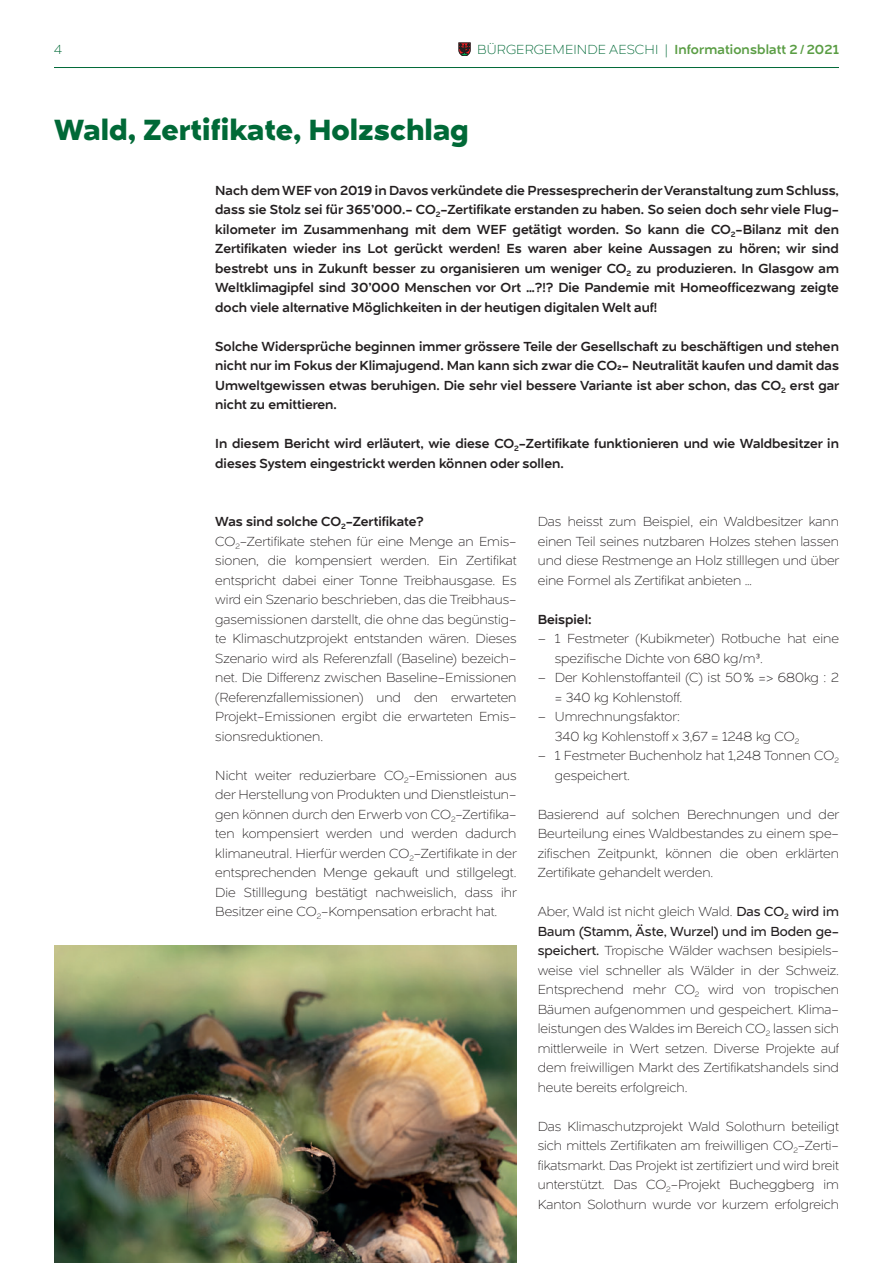
<style>
.page{position:relative;width:893px;height:1263px;background:#fff}
.page>*{position:absolute;margin:0;border:0;box-sizing:border-box;transform-origin:0 0}
.t1{font:700 30px "Naste";color:#006937}
.t2{font:200 13.5px/19.5px "Naste";color:#231f20}
.t3{font:500 13.5px/19.5px "Naste";color:#231f20;text-align:justify}
.t4{font:500 13.5px "Naste";letter-spacing:.01em;color:#5a9d44}
.t5{font:200 13.5px "Naste";color:#006937}
.s1{font-weight:200;color:#006937}
.s2{font-weight:500}
.s3{font-weight:400}
</style>
<div class="page">
<svg style="left:459px;top:43px;width:11px;height:13px"></svg>
<hr style="left:54px;top:67px;width:785px;height:1px;background:#006937">
<img style="left:54px;top:945px;width:462px;height:318px">
<p class="t5" style="left:54px;top:41px;width:10px">4</p>
<p class="t4" style="left:477px;top:40px;width:363px"><span class="s1">BÜRGERGEMEINDE AESCHI |</span> Informationsblatt 2/2021</p>
<h1 class="t1" style="left:54px;top:106px;width:416px">Wald, Zertifikate, Holzschlag</h1>
<p class="t3" style="left:215px;top:180px;width:625px">Nach dem WEF von 2019 in Davos verkündete die Pressesprecherin der Veranstaltung zum Schluss, dass sie Stolz sei für 365’000.- CO<sub>2</sub>-Zertifikate erstanden zu haben. So seien doch sehr viele Flug&shy;kilometer im Zusammenhang mit dem WEF getätigt worden. So kann die CO<sub>2</sub>-Bilanz mit den Zertifikaten wieder ins Lot gerückt werden! Es waren aber keine Aussagen zu hören; wir sind bestrebt uns in Zukunft besser zu organisieren um weniger CO<sub>2</sub> zu produzieren. In Glasgow am Weltklimagipfel sind 30’000 Menschen vor Ort …?!? Die Pandemie mit Homeofficezwang zeigte doch viele alternative Möglichkeiten in der heutigen digitalen Welt auf!</p>
<p class="t3" style="left:215px;top:336px;width:626px">Solche Widersprüche beginnen immer grössere Teile der Gesellschaft zu beschäftigen und stehen nicht nur im Fokus der Klimajugend. Man kann sich zwar die CO2- Neutralität kaufen und damit das Umweltgewissen etwas beruhigen. Die sehr viel bessere Variante ist aber schon, das CO<sub>2</sub> erst gar nicht zu emittieren.</p>
<p class="t3" style="left:215px;top:434px;width:625px">In diesem Bericht wird erläutert, wie diese CO<sub>2</sub>-Zertifikate funktionieren und wie Waldbesitzer in dieses System eingestrickt werden können oder sollen.</p>
<p class="t2" style="left:215px;top:512px;width:303px"><span class="s2">Was sind solche CO</span><sub>2</sub><span class="s2">-Zertifikate?<br></span>CO<sub>2</sub>-Zertifikate stehen für eine Menge an Emis&shy;sionen, die kompensiert werden. Ein Zertifikat entspricht dabei einer Tonne Treibhausgase. Es wird ein Szenario beschrieben, das die Treibhaus&shy;gasemissionen darstellt, die ohne das begünstig&shy;te Klimaschutzprojekt entstanden wären. Dieses Szenario wird als Referenzfall (Baseline) bezeich&shy;net. Die Differenz zwischen Baseline-Emissionen (Referenzfallemissionen) und den erwarteten Projekt-Emissionen ergibt die erwarteten Emis&shy;sionsreduktionen.</p>
<p class="t2" style="left:215px;top:765px;width:303px;text-align:justify">Nicht weiter reduzierbare CO<sub>2</sub>-Emissionen aus der Herstellung von Produkten und Dienstleistun&shy;gen können durch den Erwerb von CO<sub>2</sub>-Zertifika&shy;ten kompensiert werden und werden dadurch klimaneutral. Hierfür werden CO<sub>2</sub>-Zertifikate in der entsprechenden Menge gekauft und stillgelegt.<br>Die Stilllegung bestätigt nachweislich, dass ihr Besitzer eine CO<sub>2</sub>-Kompensation erbracht hat.</p>
<p class="t2" style="left:538px;top:512px;width:303px;text-align:justify">Das heisst zum Beispiel, ein Waldbesitzer kann einen Teil seines nutzbaren Holzes stehen lassen und diese Restmenge an Holz stilllegen und über eine Formel als Zertifikat anbieten …</p>
<p class="t3" style="left:538px;top:609px;width:55px">Beispiel:</p>
<p class="t2" style="left:555px;top:629px;width:286px;text-indent:-17px">– 1 Festmeter (Kubikmeter) Rotbuche hat eine spezifische Dichte von 680 kg/m³.</p>
<p class="t2" style="left:555px;top:668px;width:286px;text-indent:-17px">– Der Kohlenstoffanteil (C) ist 50% =&gt; 680kg : 2 = 340 kg Kohlenstoff.</p>
<p class="t2" style="left:555px;top:707px;width:246px;text-indent:-17px">– Umrechnungsfaktor:<br>340 kg Kohlenstoff x 3,67 = 1248 kg CO<sub>2</sub></p>
<p class="t2" style="left:555px;top:746px;width:286px;text-indent:-17px">– 1 Festmeter Buchenholz hat 1,248 Tonnen CO<sub>2 </sub>gespeichert.</p>
<p class="t2" style="left:538px;top:804px;width:303px;text-align:justify">Basierend auf solchen Berechnungen und der Beurteilung eines Waldbestandes zu einem spe&shy;zifischen Zeitpunkt, können die oben erklärten Zertifikate gehandelt werden.</p>
<p class="t2" style="left:538px;top:902px;width:303px;text-align:justify">Aber, Wald ist nicht gleich Wald. <span class="s3">Das CO</span><sub>2</sub> <span class="s3">wird im Baum (Stamm, Äste, Wurzel) und im Boden ge&shy;speichert.</span> Tropische Wälder wachsen besipiels&shy;weise viel schneller als Wälder in der Schweiz.<br>Entsprechend mehr CO<sub>2</sub> wird von tropischen Bäumen aufgenommen und gespeichert. Klima&shy;leistungen des Waldes im Bereich CO<sub>2</sub> lassen sich mittlerweile in Wert setzen. Diverse Projekte auf dem freiwilligen Markt des Zertifikatshandels sind heute bereits erfolgreich.</p>
<p class="t2" style="left:538px;top:1116px;width:303px;text-align:justify">Das Klimaschutzprojekt Wald Solothurn beteiligt sich mittels Zertifikaten am freiwilligen CO<sub>2</sub>-Zerti&shy;fikatsmarkt. Das Projekt ist zertifiziert und wird breit unterstützt. Das CO<sub>2</sub>-Projekt Bucheggberg im Kanton Solothurn wurde vor kurzem erfolgreich</p>
</div>
